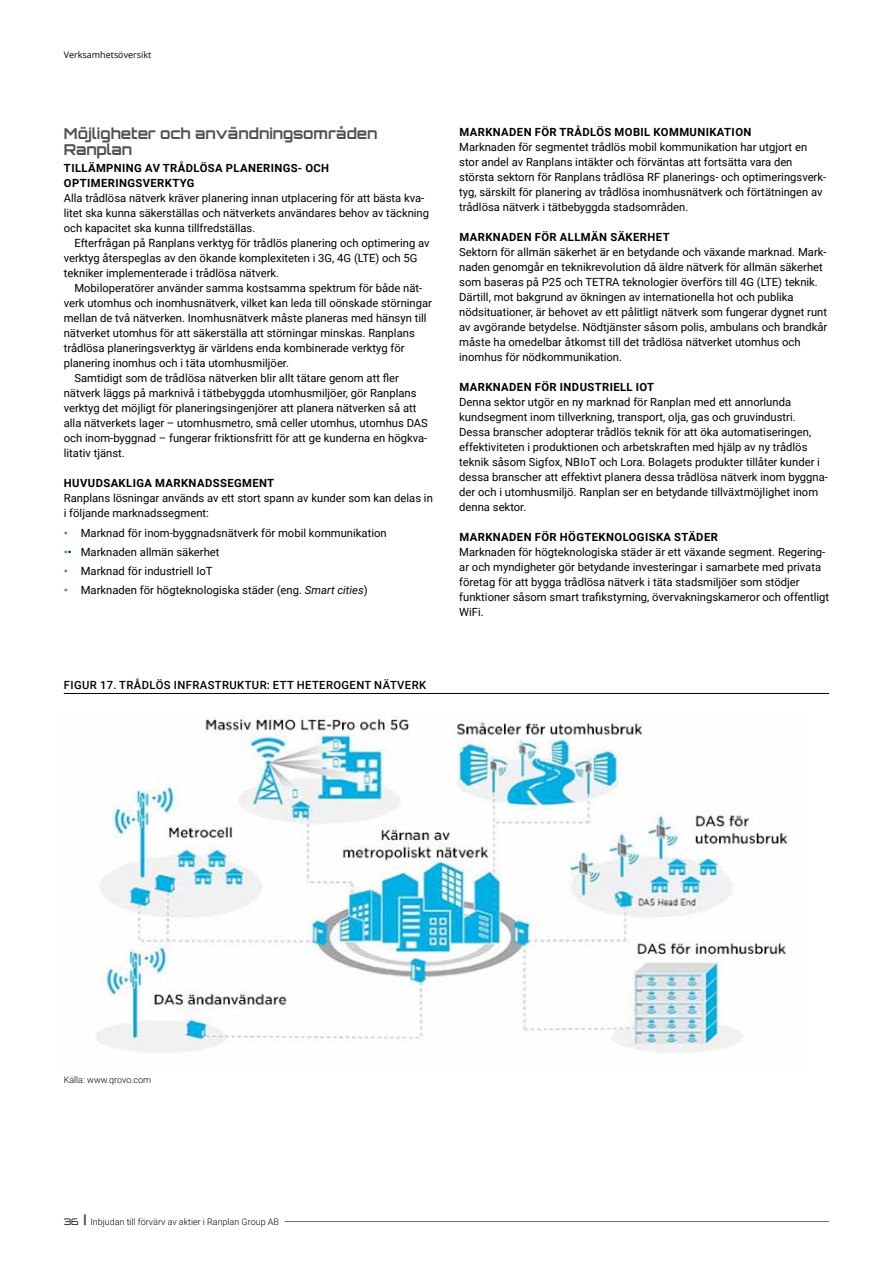
<style>
.page{position:relative;width:893px;height:1263px;background:#fff}
.page>*{position:absolute;margin:0;border:0;box-sizing:border-box;transform-origin:0 0}
.t1{font:700 15px/16.5px "Orbitron";color:#4d5156}
.t2{font:11.25px/15px "Roboto";color:#000}
.t3{font:700 11.25px/15px "Roboto";letter-spacing:.035em;color:#000}
.t4{font:500 11.25px "Roboto";letter-spacing:.035em;color:#000}
.t5{font:300 9px "Roboto";color:#000}
.t6{font:9px "Open Sans";color:#000}
.s1{font-weight:900;color:#39b54a}
.s2{font-style:italic}
.s3{font-family:"Orbitron";font-weight:400}
.s4{font-family:"Orbitron";font-weight:900;font-size:12px;color:#4d5156}
</style>
<div class="page">
<hr style="left:285px;top:1221px;width:544px;height:1px;background:#6d6e71">
<hr style="left:64px;top:693px;width:765px;height:1px;background:#000">
<img style="left:96px;top:715px;width:692px;height:338px">
<p class="t6" style="left:64px;top:48px;width:89px">Verksamhetsöversikt</p>
<h1 class="t1" style="left:64px;top:125px;width:315px">Möjligheter och användningsområden<br>Ranplan</h1>
<p class="t3" style="left:64px;top:161px;width:267px">TILLÄMPNING AV TRÅDLÖSA PLANERINGS- OCH<br>OPTIMERINGSVERKTYG</p>
<p class="t2" style="left:64px;top:191px;width:367px">Alla trådlösa nätverk kräver planering innan utplacering för att bästa kva&shy;litet ska kunna säkerställas och nätverkets användares behov av täckning och kapacitet ska kunna tillfredställas.</p>
<p class="t2" style="left:64px;top:236px;width:367px;text-indent:11px">Efterfrågan på Ranplans verktyg för trådlös planering och optimering av verktyg återspeglas av den ökande komplexiteten i 3G, 4G (LTE) och 5G tekniker implementerade i trådlösa nätverk.</p>
<p class="t2" style="left:74px;top:280px;width:349px">Mobiloperatörer använder samma kostsamma spektrum för både nät-</p>
<p class="t2" style="left:64px;top:295px;width:370px">verk utomhus och inomhusnätverk, vilket kan leda till oönskade störningar</p>
<p class="t2" style="left:64px;top:310px;width:364px">mellan de två nätverken. Inomhusnätverk måste planeras med hänsyn till</p>
<p class="t2" style="left:64px;top:325px;width:353px">nätverket utomhus för att säkerställa att störningar minskas. Ranplans</p>
<p class="t2" style="left:64px;top:340px;width:342px">trådlösa planeringsverktyg är världens enda kombinerade verktyg för</p>
<p class="t2" style="left:64px;top:355px;width:227px">planering inomhus och i täta utomhusmiljöer.</p>
<p class="t2" style="left:74px;top:370px;width:326px">Samtidigt som de trådlösa nätverken blir allt tätare genom att fler</p>
<p class="t2" style="left:64px;top:385px;width:354px">nätverk läggs på marknivå i tätbebyggda utomhusmiljöer, gör Ranplans</p>
<p class="t2" style="left:64px;top:400px;width:354px">verktyg det möjligt för planeringsingenjörer att planera nätverken så att</p>
<p class="t2" style="left:64px;top:415px;width:366px">alla nätverkets lager – utomhusmetro, små celler utomhus, utomhus DAS</p>
<p class="t2" style="left:64px;top:430px;width:365px">och inom-byggnad – fungerar friktionsfritt för att ge kunderna en högkva-</p>
<p class="t2" style="left:64px;top:445px;width:63px">litativ tjänst.</p>
<p class="t3" style="left:64px;top:475px;width:212px">HUVUDSAKLIGA MARKNADSSEGMENT</p>
<p class="t2" style="left:64px;top:490px;width:371px">Ranplans lösningar används av ett stort spann av kunder som kan delas in i följande marknadssegment:</p>
<p class="t2" style="left:64px;top:525px;width:324px"><span class="s1">•</span> Marknad för inom-byggnadsnätverk för mobil kommunikation</p>
<p class="t2" style="left:64px;top:544px;width:157px"><span class="s1">•</span>• Marknaden allmän säkerhet</p>
<p class="t2" style="left:64px;top:563px;width:150px"><span class="s1">•</span> Marknad för industriell IoT</p>
<p class="t2" style="left:64px;top:582px;width:305px"><span class="s1">•</span> Marknaden för högteknologiska städer (eng. <span class="s2">Smart cities</span>)</p>
<p class="t4" style="left:64px;top:677px;width:364px">FIGUR 17. TRÅDLÖS INFRASTRUKTUR: ETT HETEROGENT NÄTVERK</p>
<p class="t3" style="left:459px;top:124px;width:293px">MARKNADEN FÖR TRÅDLÖS MOBIL KOMMUNIKATION</p>
<p class="t2" style="left:459px;top:139px;width:368px">Marknaden för segmentet trådlös mobil kommunikation har utgjort en stor andel av Ranplans intäkter och förväntas att fortsätta vara den största sektorn för Ranplans trådlösa RF planerings- och optimeringsverk&shy;tyg, särskilt för planering av trådlösa inomhusnätverk och förtätningen av trådlösa nätverk i tätbebyggda stadsområden.</p>
<p class="t3" style="left:459px;top:229px;width:212px">MARKNADEN FÖR ALLMÄN SÄKERHET</p>
<p class="t2" style="left:459px;top:244px;width:370px">Sektorn för allmän säkerhet är en betydande och växande marknad. Mark&shy;naden genomgår en teknikrevolution då äldre nätverk för allmän säkerhet som baseras på P25 och TETRA teknologier överförs till 4G (LTE) teknik.<br>Därtill, mot bakgrund av ökningen av internationella hot och publika nödsituationer, är behovet av ett pålitligt nätverk som fungerar dygnet runt av avgörande betydelse. Nödtjänster såsom polis, ambulans och brandkår måste ha omedelbar åtkomst till det trådlösa nätverket utomhus och inomhus för nödkommunikation.</p>
<p class="t3" style="left:459px;top:379px;width:196px">MARKNADEN FÖR INDUSTRIELL IOT</p>
<p class="t2" style="left:459px;top:394px;width:370px">Denna sektor utgör en ny marknad för Ranplan med ett annorlunda kundsegment inom tillverkning, transport, olja, gas och gruvindustri.<br>Dessa branscher adopterar trådlös teknik för att öka automatiseringen, effektiviteten i produktionen och arbetskraften med hjälp av ny trådlös teknik såsom Sigfox, NBIoT och Lora. Bolagets produkter tillåter kunder i dessa branscher att effektivt planera dessa trådlösa nätverk inom byggna&shy;der och i utomhusmiljö. Ranplan ser en betydande tillväxtmöjlighet inom denna sektor.</p>
<p class="t3" style="left:459px;top:529px;width:260px">MARKNADEN FÖR HÖGTEKNOLOGISKA STÄDER</p>
<p class="t2" style="left:459px;top:544px;width:371px">Marknaden för högteknologiska städer är ett växande segment. Regering&shy;ar och myndigheter gör betydande investeringar i samarbete med privata företag för att bygga trådlösa nätverk i täta stadsmiljöer som stödjer funktioner såsom smart trafikstyrning, övervakningskameror och offentligt WiFi.</p>
<p class="t5" style="left:64px;top:1073px;width:89px">Källa: www.qrovo.com</p>
<p class="t5" style="left:64px;top:1216px;width:217px"><span class="s3">36</span> <span class="s4">|</span> Inbjudan till förvärv av aktier i Ranplan Group AB</p>
</div>
